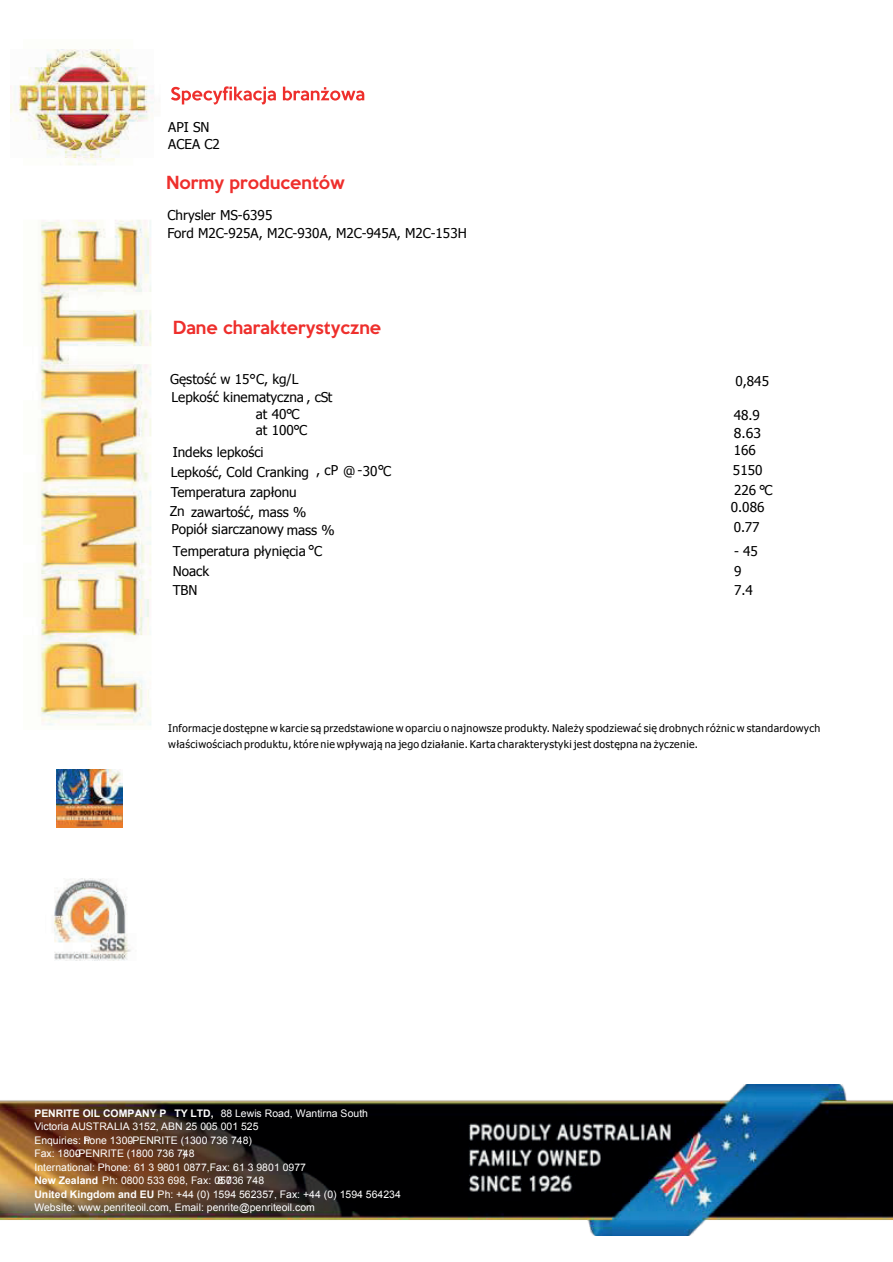
<style>
.page{position:relative;width:893px;height:1262px;background:#fff}
.page>*{position:absolute;margin:0;border:0;box-sizing:border-box;transform-origin:0 0}
.t1{font:500 16.5px "Keep Calm";color:#ee2f2c}
.t2{font:13.5px/17.5px "Tahoma";color:#000001}
.t3{font:13.5px "Tahoma";color:#000001;scale:1.04 1}
.t4{font:10.5px/13.5px "Arial";color:#fff}
.t5{font:10.5px/16.6px "Tahoma";letter-spacing:.03em;color:#000001}
.s1{font-weight:700}
</style>
<div class="page">
<img style="left:39px;top:90px;width:115px;height:636px">
<img style="left:0;top:1084px;width:892px;height:151px">
<img style="left:56px;top:769px;width:66px;height:59px">
<img style="left:54px;top:878px;width:77px;height:83px">
<svg style="left:171px;top:86px;width:193px;height:19px"></svg>
<img style="left:11px;top:49px;width:142px;height:108px">
<p class="t2" style="left:168px;top:118px;width:53px">API SN<br>ACEA C2</p>
<h1 class="t1" style="left:166px;top:168px;width:180px">Normy producentów</h1>
<p class="t2" style="left:167px;top:206px;width:301px">Chrysler MS-6395<br>Ford M2C-925A, M2C-930A, M2C-945A, M2C-153H</p>
<h1 class="t1" style="left:173px;top:313px;width:210px">Dane charakterystyczne</h1>
<p class="t2" style="left:170px;top:369px;width:130px">Gęstość w 15°C, kg/L</p>
<p class="t2" style="left:735px;top:371px;width:35px">0,845</p>
<p class="t2" style="left:256px;top:405px;width:45px">at 40°C</p>
<p class="t2" style="left:733px;top:405px;width:28px">48.9</p>
<p class="t2" style="left:256px;top:420px;width:53px">at 100°C</p>
<p class="t3" style="left:734px;top:424px;width:28px">8.63</p>
<p class="t2" style="left:173px;top:442px;width:92px">Indeks lepkości</p>
<p class="t2" style="left:733px;top:441px;width:24px">166</p>
<p class="t2" style="left:171px;top:462px;width:222px">Lepkość, Cold Cranking , cP @ -30°C</p>
<p class="t2" style="left:759px;top:480px;width:8px">°</p>
<p class="t2" style="left:171px;top:388px;width:162px">Lepkość kinematyczna , cSt</p>
<p class="t2" style="left:733px;top:460px;width:31px">5150</p>
<p class="t2" style="left:171px;top:482px;width:127px">Temperatura zapłonu</p>
<p class="t2" style="left:734px;top:480px;width:40px">226 C</p>
<p class="t2" style="left:172px;top:520px;width:165px">Popiół siarczanowy mass %</p>
<p class="t2" style="left:733px;top:517px;width:27px">0.77</p>
<p class="t2" style="left:170px;top:502px;width:138px">Zn zawartość, mass %</p>
<p class="t2" style="left:730px;top:498px;width:35px">0.086</p>
<p class="t2" style="left:308px;top:540px;width:8px">°</p>
<p class="t2" style="left:173px;top:542px;width:151px">Temperatura płynięcia C</p>
<p class="t2" style="left:734px;top:542px;width:25px">- 45</p>
<p class="t2" style="left:173px;top:561px;width:38px">Noack</p>
<p class="t2" style="left:734px;top:561px;width:9px">9</p>
<p class="t2" style="left:173px;top:581px;width:26px">TBN</p>
<p class="t2" style="left:734px;top:581px;width:20px">7.4</p>
<p class="t5" style="left:168px;top:719px;width:653px">Informacje dostępne w karcie są przedstawione w oparciu o najnowsze produkty. Należy spodziewać się drobnych różnic w standardowych właściwościach produktu, które nie wpływają na jego działanie. Karta charakterystyki jest dostępna na życzenie.</p>
<p class="t4" style="left:34px;top:1106px;width:335px"><span class="s1">PENRITE OIL COMPANY P TY LTD,</span> 88 Lewis Road, Wantirna South Victoria AUSTRALIA 3152, ABN 25 005 001 525<br>Enquiries: Phone 1300-PENRITE (1300 736 748)<br>Fax: 1800-PENRITE (1800 736 7)48<br>International: Phone: 61 3 9801 0877,Fax: 61 3 9801 0977<br><span class="s1">New Zealand</span> Ph: 0800 533 698, Fax: 050</p>
<p class="t4" style="left:34px;top:1173px;width:368px;text-indent:183px">8 736 748<br><span class="s1">United Kingdom and EU</span> Ph: +44 (0) 1594 562357, Fax: +44 (0) 1594 564234<br>Website: www.penriteoil.com, Email: penrite@penriteoil.com</p>
</div>
